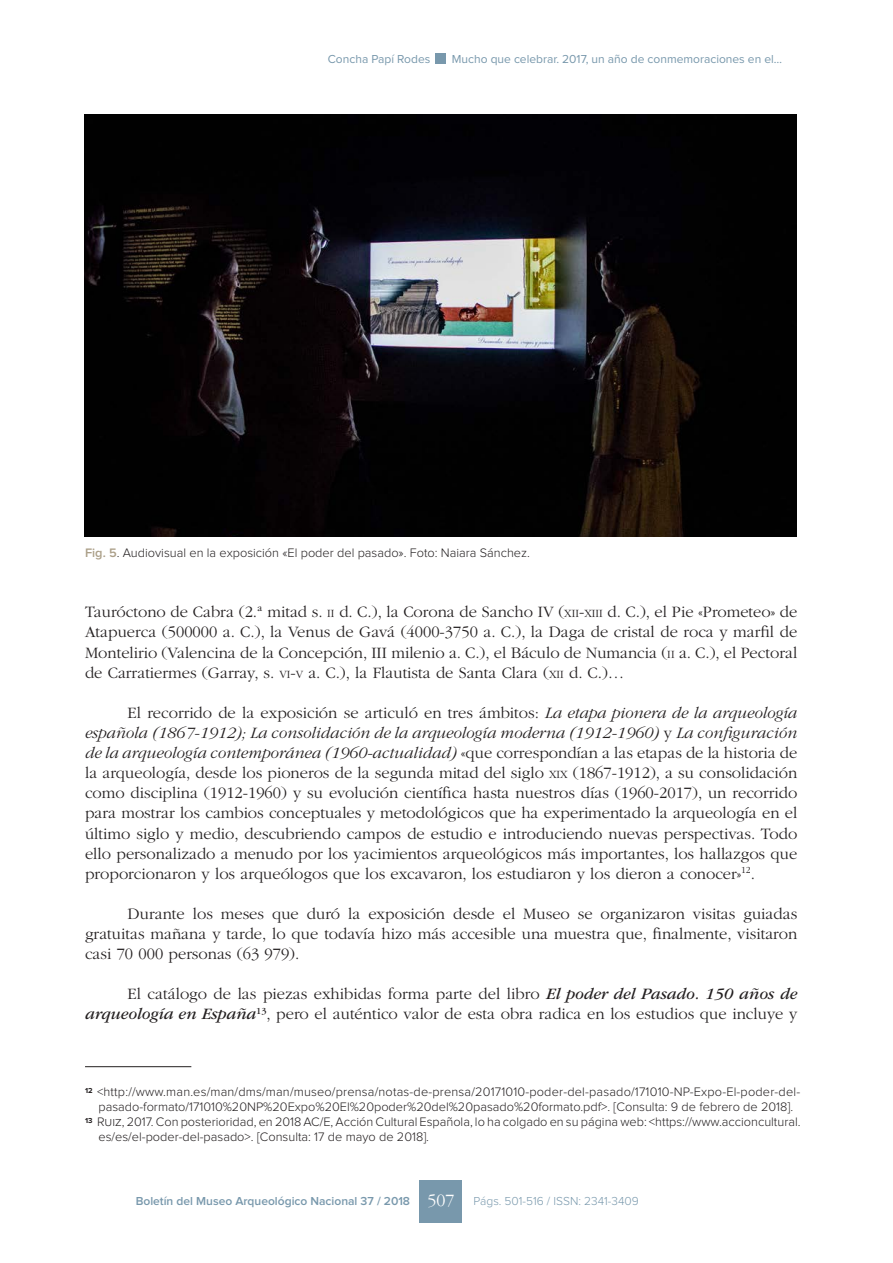
<style>
.page{position:relative;width:893px;height:1263px;background:#fff}
.page>*{position:absolute;margin:0;border:0;box-sizing:border-box;transform-origin:0 0}
.t1{font:300 18px "ITC Garamond Std";color:#fff}
.t2{font:300 16.5px/20.1px "ITC Garamond Std";color:#231f20;text-align:justify}
.Texto_nota_pie{font:300 12.75px/15px "Proxima Nova";color:#231f20;text-align:center}
.t3{font:12px "Proxima Nova";color:#7898ac}
.t4{font:600 12px "Proxima Nova";color:#7898ac}
.t5{font:300 12px "Proxima Nova";color:#7898ac}
.s1{font-weight:600;color:#ab9f88}
.s2{font-size:11.55px}
.s3{font-style:inherit}
.s4{font-style:italic}
.s5{font-weight:400;font-style:italic}
</style>
<div class="page">
<div style="left:420px;top:1180px;width:42px;height:43px;background:#7898ac"></div>
<div style="left:436px;top:53px;width:10px;height:11px;background:#7898ac"></div>
<img style="left:85px;top:115px;width:712px;height:422px">
<hr style="left:85px;top:1066px;width:106px;height:1px;background:#231f20">
<p class="t3" style="left:328px;top:53px;width:104px">Concha Papí Rodes</p>
<p class="t3" style="left:452px;top:54px;width:332px">Mucho que celebrar. 2017, un año de conmemoraciones en el…</p>
<p class="Texto_nota_pie" style="left:85px;top:545px;width:446px"><span class="s1">Fig. 5</span>. Audiovisual en la exposición «El poder del pasado». Foto: Naiara Sánchez.</p>
<p class="t2" style="left:85px;top:602px;width:714px">Tauróctono de Cabra (2.ª mitad s. <span class="s2">ii</span> d. C.), la Corona de Sancho IV (<span class="s2">xii</span><span class="s3">-</span><span class="s2">xiii</span> d. C.), el Pie «Prometeo» de Atapuerca (500000 a. C.), la Venus de Gavá (4000-3750 a. C.), la Daga de cristal de roca y marfil de Montelirio (Valencina de la Concepción, III milenio a. C.), el Báculo de Numancia (<span class="s2">ii</span> a. C.), el Pectoral de Carratiermes (Garray, s. <span class="s2">vi</span><span class="s3">-</span><span class="s2">v</span> a. C.), la Flautista de Santa Clara (<span class="s2">xii</span> d. C.)…</p>
<p class="t2" style="left:85px;top:703px;width:714px;text-indent:43px">El recorrido de la exposición se articuló en tres ámbitos: <span class="s4">La etapa pionera de la arqueología española (1867-1912); La consolidación de la arqueología moderna (1912-1960)</span> y <span class="s4">La configuración de la arqueología contemporánea (1960-actualidad)</span> «que correspondían a las etapas de la historia de la arqueología, desde los pioneros de la segunda mitad del siglo <span class="s2">xix</span> (1867-1912), a su consolidación como disciplina (1912-1960) y su evolución científica hasta nuestros días (1960-2017), un recorrido para mostrar los cambios conceptuales y metodológicos que ha experimentado la arqueología en el último siglo y medio, descubriendo campos de estudio e introduciendo nuevas perspectivas. Todo ello personalizado a menudo por los yacimientos arqueológicos más importantes, los hallazgos que proporcionaron y los arqueólogos que los excavaron, los estudiaron y los dieron a conocer»<sup>12</sup>.</p>
<p class="t2" style="left:85px;top:904px;width:714px;text-indent:43px">Durante los meses que duró la exposición desde el Museo se organizaron visitas guiadas gratuitas mañana y tarde, lo que todavía hizo más accesible una muestra que, finalmente, visitaron casi 70 000 personas (63 979).</p>
<p class="t2" style="left:85px;top:984px;width:714px;text-align:right">El catálogo de las piezas exhibidas forma parte del libro <span class="s5">El poder del Pasado. 150 años de arqueología en España</span><sup>13</sup>, pero el auténtico valor de esta obra radica en los estudios que incluye y</p>
<p class="Texto_nota_pie" style="left:85px;top:1085px;width:717px"><sup>12</sup> &lt;http://www.man.es/man/dms/man/museo/prensa/notas-de-prensa/20171010-poder-del-pasado/171010-NP-Expo-El-poder-del&shy;pasado-formato/171010%20NP%20Expo%20El%20poder%20del%20pasado%20formato.pdf&gt;. [Consulta: 9 de febrero de 2018].</p>
<p class="Texto_nota_pie" style="left:99px;top:1115px;width:703px;text-align:left;text-indent:-14px"><sup>13</sup> Ruiz, 2017. Con posterioridad, en 2018 AC/E, Acción Cultural Española, lo ha colgado en su página web: &lt;https://www.accioncultural. es/es/el-poder-del-pasado&gt;. [Consulta: 17 de mayo de 2018].</p>
<p class="t4" style="left:136px;top:1195px;width:276px">Boletín del Museo Arqueológico Nacional 37 / 2018</p>
<p class="t1" style="left:427px;top:1190px;width:28px">507</p>
<p class="t5" style="left:473px;top:1195px;width:167px">Págs. 501-516 / ISSN: 2341-3409</p>
</div>
